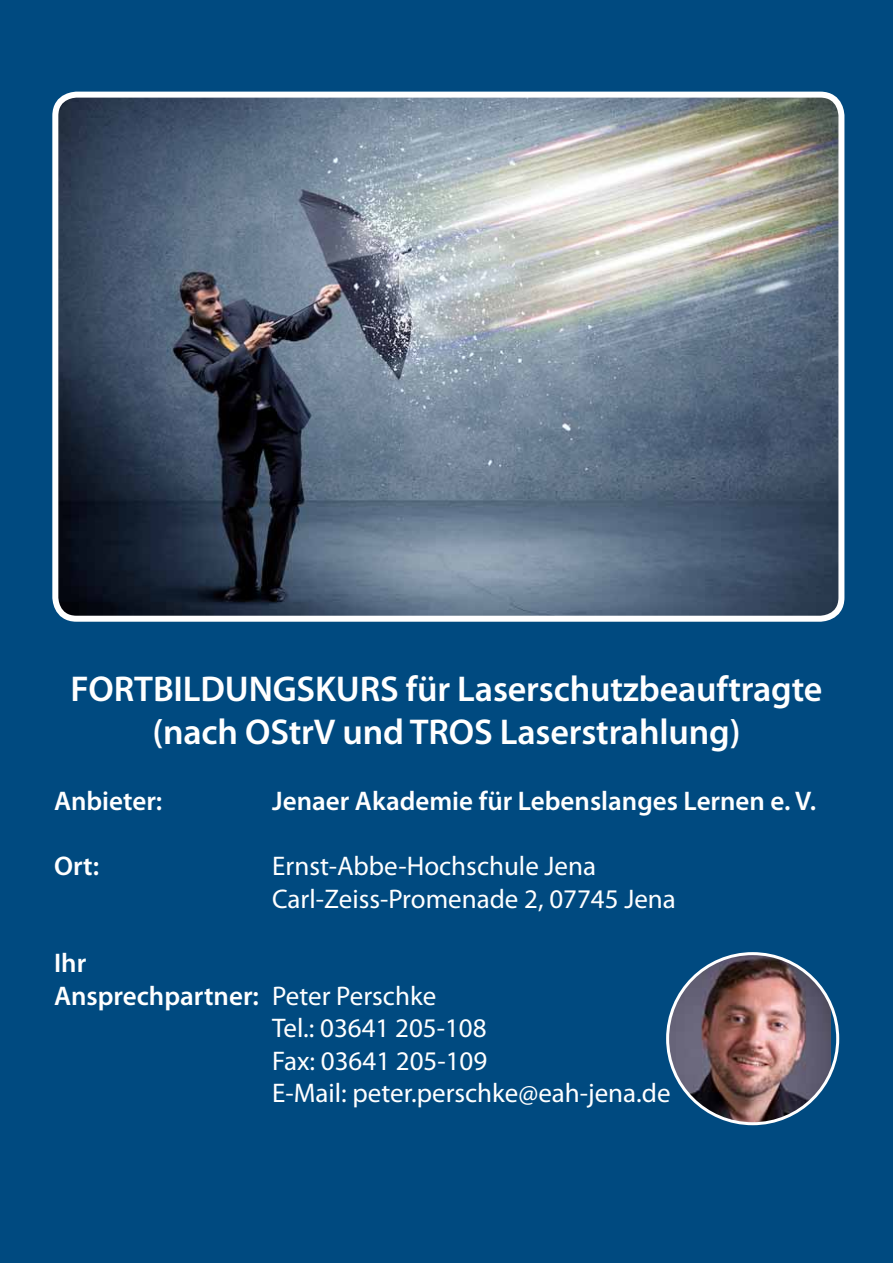
<style>
.page{position:relative;width:893px;height:1263px;background:#004a80}
.page>*{position:absolute;margin:0;border:0;box-sizing:border-box;transform-origin:0 0}
.t1{font:600 36px/43.2px "Myriad Pro";letter-spacing:-.005em;color:#fff;text-align:center}
.t2{font:27px/32.4px "Myriad Pro";color:#fff}
.t3{font:600 27px/32.4px "Myriad Pro";color:#fff}
</style>
<div class="page">
<img style="left:59px;top:95px;width:782px;height:520px">
<div style="left:52px;top:92px;width:792px;height:530px;border:6px solid #fff;border-radius:21px"></div>
<img style="left:668px;top:954px;width:163px;height:170px">
<h1 class="t1" style="left:70px;top:666px;width:753px">FORTBILDUNGSKURS für Laserschutzbeauftragte (nach OStrV und TROS Laserstrahlung)</h1>
<p class="t3" style="left:54px;top:784px;width:110px">Anbieter:</p>
<p class="t3" style="left:272px;top:784px;width:545px">Jenaer Akademie für Lebenslanges Lernen e. V.</p>
<p class="t3" style="left:54px;top:849px;width:47px">Ort:</p>
<p class="t2" style="left:272px;top:849px;width:405px">Ernst-Abbe-Hochschule Jena<br>Carl-Zeiss-Promenade 2, 07745 Jena</p>
<p class="t3" style="left:54px;top:946px;width:206px">Ihr<br>Ansprechpartner:</p>
<p class="t2" style="left:272px;top:979px;width:400px">Peter Perschke<br>Tel.: 03641 205-108<br>Fax: 03641 205-109<br>E-Mail: peter.perschke@eah-jena.de</p>
</div>
